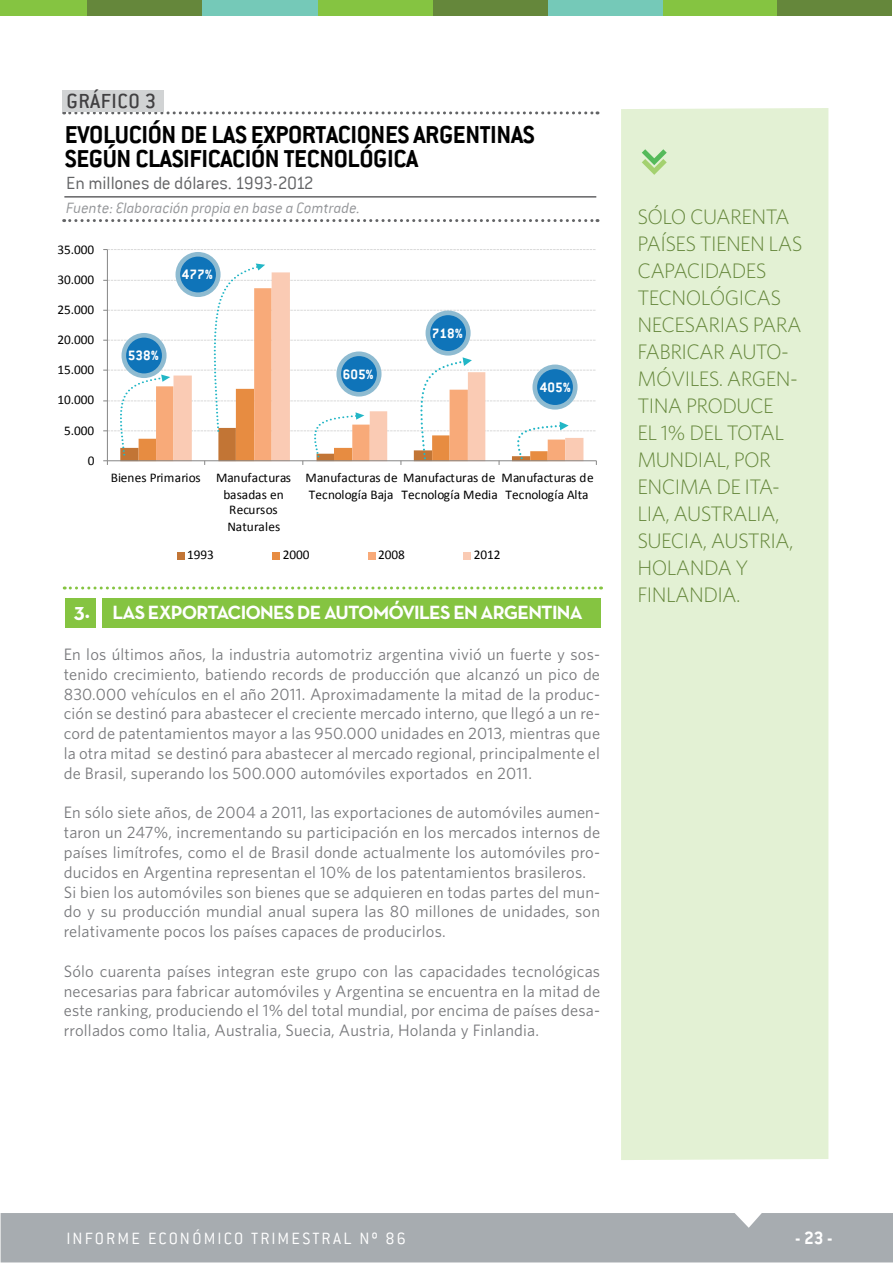
<style>
.page{position:relative;width:893px;height:1263px;background:#fff}
.page>*{position:absolute;margin:0;border:0;box-sizing:border-box;transform-origin:0 0}
.t1{font:700 27px/24px "Conduit ITC";letter-spacing:-.015em;color:#000}
.t2{font:500 22.5px "Conduit ITC";letter-spacing:.02em;color:#414042}
.t3{font:300 21px/27px "Whitney";letter-spacing:-.03em;color:#65873b}
.t4{font:700 19.5px "Neutra Text";letter-spacing:-.04em;color:#fff}
.t5{font:300 19.5px "Conduit ITC";letter-spacing:-.01em;color:#636466}
.t6{font:700 19.5px "Conduit ITC";color:#fff}
.t7{font:300 18px "Conduit ITC";letter-spacing:.12em;color:#fff}
.t8{font:16.5px/19.8px "Whitney";letter-spacing:.01em;color:#77787b;text-align:justify}
.t9{font:italic 300 16.5px "Conduit ITC";color:#939598}
.t10{font:700 15px "Conduit ITC";color:#fff}
.t11{font:13.35px/16.6px "Calibri";letter-spacing:-.005em;color:#000}
.t12{font:13.35px "Calibri";letter-spacing:.015em;color:#000}
.s1{font-size:21px}
</style>
<div class="page">
<div style="left:1px;top:1213px;width:892px;height:49px;background:#a7acb0"></div>
<div style="left:777px;top:1px;width:115px;height:15px;background:#65873b"></div>
<div style="left:662px;top:1px;width:115px;height:15px;background:#85c441"></div>
<div style="left:548px;top:1px;width:114px;height:15px;background:#75c9b8"></div>
<div style="left:433px;top:1px;width:115px;height:15px;background:#65873b"></div>
<div style="left:318px;top:1px;width:115px;height:15px;background:#85c441"></div>
<div style="left:87px;top:1px;width:115px;height:15px;background:#65873b"></div>
<div style="left:0;top:1px;width:87px;height:15px;background:#85c441"></div>
<div style="left:202px;top:1px;width:116px;height:15px;background:#75c9b8"></div>
<div style="left:621px;top:108px;width:207px;height:1052px;background:#e3f1d4"></div>
<svg style="left:642px;top:149px;width:25px;height:26px"></svg>
<hr style="left:107px;top:250px;width:1px;height:211px;background:#868686">
<svg style="left:103px;top:249px;width:493px;height:1px"></svg>
<div style="left:177px;top:552px;width:7px;height:7px;background:#c27535"></div>
<div style="left:272px;top:552px;width:8px;height:7px;background:#e78c41"></div>
<div style="left:368px;top:552px;width:8px;height:7px;background:#f8aa79"></div>
<div style="left:464px;top:552px;width:7px;height:7px;background:#facbb4"></div>
<hr style="left:64px;top:196px;width:532px;height:2px;background:#636466">
<svg style="left:64px;top:219px;width:534px;height:3px"></svg>
<svg style="left:64px;top:111px;width:534px;height:3px"></svg>
<div style="left:63px;top:90px;width:101px;height:22px;background:#d1d3d4"></div>
<div style="left:65px;top:598px;width:31px;height:29px;background:#85c441"></div>
<div style="left:102px;top:598px;width:498px;height:29px;background:#85c441"></div>
<svg style="left:64px;top:586px;width:537px;height:3px"></svg>
<svg style="left:103px;top:264px;width:494px;height:201px"></svg>
<svg style="left:122px;top:333px;width:45px;height:45px"></svg>
<div style="left:126px;top:338px;width:36px;height:35px;background:#0f74b9;border-radius:50%"></div>
<svg style="left:176px;top:252px;width:45px;height:45px"></svg>
<div style="left:180px;top:257px;width:36px;height:35px;background:#0f74b9;border-radius:50%"></div>
<div style="left:336px;top:351px;width:45px;height:45px;background:#8ebbd1;border-radius:50%"></div>
<div style="left:341px;top:356px;width:36px;height:36px;background:#0f74b9;border-radius:50%"></div>
<div style="left:426px;top:311px;width:45px;height:45px;background:#8ebbd1;border-radius:50%"></div>
<div style="left:430px;top:315px;width:36px;height:36px;background:#0f74b9;border-radius:50%"></div>
<svg style="left:532px;top:365px;width:46px;height:45px"></svg>
<div style="left:537px;top:369px;width:36px;height:36px;background:#0f74b9;border-radius:50%"></div>
<h2 class="t2" style="left:66px;top:88px;width:91px">GRÁFICO 3</h2>
<h1 class="t1" style="left:65px;top:122px;width:471px">EVOLUCIÓN DE LAS EXPORTACIONES ARGENTINAS<br>SEGÚN CLASIFICACIÓN TECNOLÓGICA</h1>
<p class="t5" style="left:66px;top:173px;width:249px">En millones de dólares. 1993-2012</p>
<p class="t9" style="left:66px;top:199px;width:296px">Fuente: Elaboración propia en base a Comtrade.</p>
<p class="t11" style="left:57px;top:241px;width:38px">35.000</p>
<p class="t11" style="left:57px;top:271px;width:38px">30.000</p>
<p class="t11" style="left:57px;top:301px;width:38px">25.000</p>
<p class="t11" style="left:57px;top:331px;width:38px">20.000</p>
<p class="t11" style="left:57px;top:361px;width:38px">15.000</p>
<p class="t11" style="left:57px;top:392px;width:38px">10.000</p>
<p class="t11" style="left:64px;top:422px;width:32px">5.000</p>
<p class="t11" style="left:88px;top:452px;width:8px">0</p>
<p class="t10" style="left:182px;top:266px;width:33px">477%</p>
<p class="t10" style="left:128px;top:347px;width:33px">538%</p>
<p class="t10" style="left:343px;top:365px;width:33px">605%</p>
<p class="t10" style="left:432px;top:324px;width:33px">718%</p>
<p class="t10" style="left:540px;top:378px;width:33px">405%</p>
<p class="t11" style="left:111px;top:469px;width:182px">Bienes Primarios Manufacturas</p>
<p class="t11" style="left:223px;top:486px;width:62px">basadas en</p>
<p class="t11" style="left:229px;top:502px;width:50px">Recursos</p>
<p class="t11" style="left:228px;top:518px;width:54px">Naturales</p>
<p class="t11" style="left:306px;top:469px;width:290px">Manufacturas de Manufacturas de Manufacturas de<br>Tecnología Baja</p>
<p class="t12" style="left:402px;top:486px;width:98px">Tecnología Media</p>
<p class="t11" style="left:506px;top:486px;width:84px">Tecnología Alta</p>
<p class="t11" style="left:187px;top:546px;width:28px">1993</p>
<p class="t11" style="left:283px;top:546px;width:28px">2000</p>
<p class="t11" style="left:378px;top:546px;width:28px">2008</p>
<p class="t11" style="left:474px;top:546px;width:28px">2012</p>
<p class="t4" style="left:74px;top:601px;width:510px"><span class="s1">3.</span> LAS EXPORTACIONES DE AUTOMÓVILES EN ARGENTINA</p>
<p class="t8" style="left:64px;top:644px;width:538px">En los últimos años, la industria automotriz argentina vivió un fuerte y sos&shy;tenido crecimiento, batiendo records de producción que alcanzó un pico de 830.000 vehículos en el año 2011. Aproximadamente la mitad de la produc&shy;ción se destinó para abastecer el creciente mercado interno, que llegó a un re&shy;cord de patentamientos mayor a las 950.000 unidades en 2013, mientras que la otra mitad se destinó para abastecer al mercado regional, principalmente el de Brasil, superando los 500.000 automóviles exportados en 2011.</p>
<p class="t8" style="left:64px;top:802px;width:538px;text-align:left">En sólo siete años, de 2004 a 2011, las exportaciones de automóviles aumen&shy;taron un 247%, incrementando su participación en los mercados internos de países limítrofes, como el de Brasil donde actualmente los automóviles pro&shy;ducidos en Argentina representan el 10% de los patentamientos brasileros.<br>Si bien los automóviles son bienes que se adquieren en todas partes del mun&shy;do y su producción mundial anual supera las 80 millones de unidades, son relativamente pocos los países capaces de producirlos.</p>
<p class="t8" style="left:64px;top:961px;width:538px">Sólo cuarenta países integran este grupo con las capacidades tecnológicas necesarias para fabricar automóviles y Argentina se encuentra en la mitad de este ranking, produciendo el 1% del total mundial, por encima de países desa&shy;rrollados como Italia, Australia, Suecia, Austria, Holanda y Finlandia.</p>
<p class="t3" style="left:637px;top:202px;width:166px">SÓLO CUARENTA<br>PAÍSES TIENEN LAS<br>CAPACIDADES<br>TECNOLÓGICAS<br>NECESARIAS PARA<br>FABRICAR AUTO-<br>MÓVILES. ARGEN-<br>TINA PRODUCE<br>EL 1% DEL TOTAL<br>MUNDIAL, POR<br>ENCIMA DE ITA-<br>LIA, AUSTRALIA,<br>SUECIA, AUSTRIA,<br>HOLANDA Y<br>FINLANDIA.</p>
<p class="t7" style="left:66px;top:1228px;width:341px">INFORME ECONÓMICO TRIMESTRAL Nº 86</p>
<p class="t6" style="left:795px;top:1227px;width:39px">- 23 -</p>
</div>
